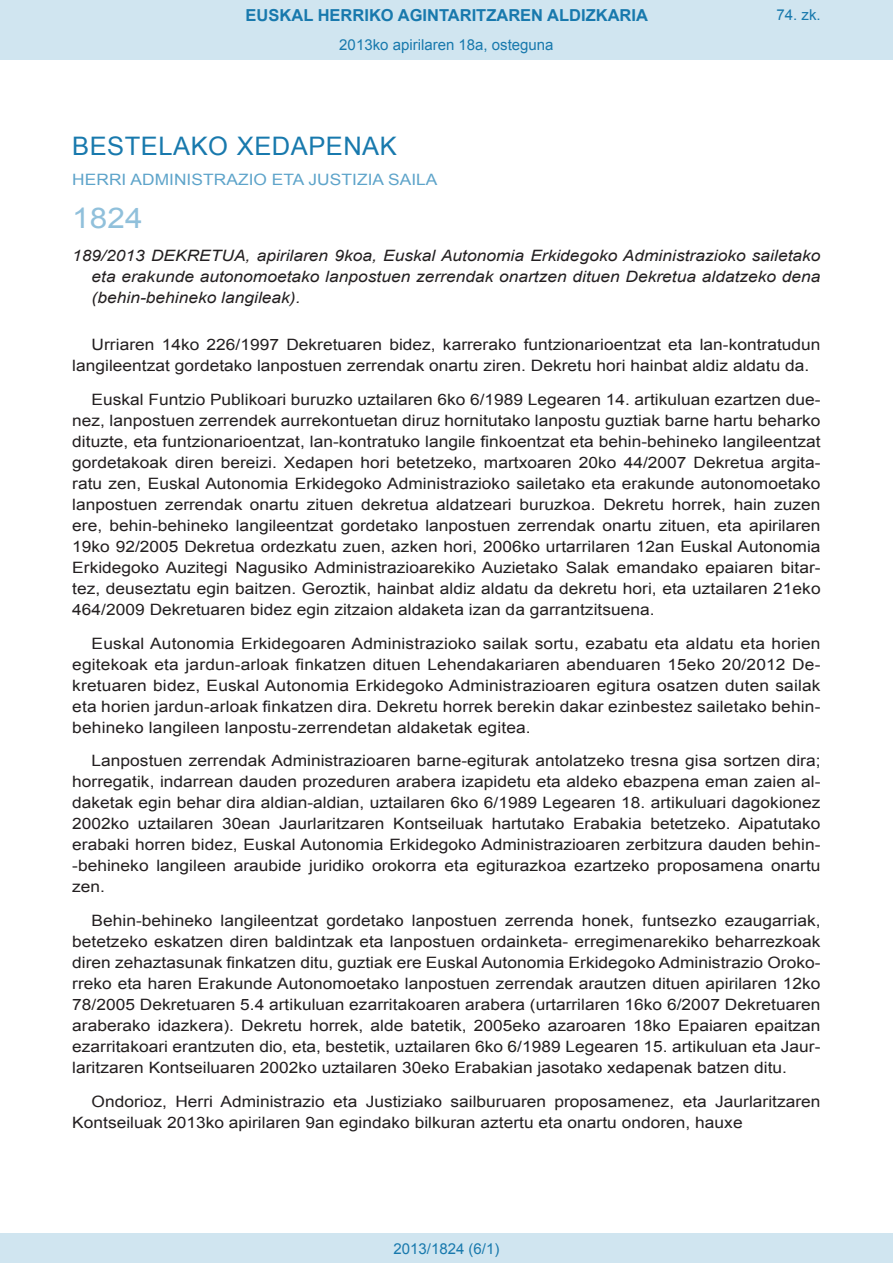
<style>
.page{position:relative;width:893px;height:1263px;background:#fff}
.page>*{position:absolute;margin:0;border:0;box-sizing:border-box;transform-origin:0 0}
.BOPVOrden{font:28.5px "Arial";color:#90c0db;scale:1.11 1}
.BOPVSeccion{font:25.5px "Arial";letter-spacing:.02em;color:#1879ad}
.t1{font:700 16.5px "Arial";color:#1879ad}
.BOPVDetalle{font:15.6px/21px "Arial";color:#231f20;text-align:justify;scale:1.11 1}
.BOPVTitulo{font:italic 15.6px/21px "Arial";color:#231f20;text-align:justify;scale:1.11 1}
.BOPVOrganismo{font:15.6px "Arial";letter-spacing:.005em;color:#5ea4ca;scale:1.11 1}
.Paginacion_Centro{font:15px "Arial";color:#1879ad}
</style>
<div class="page">
<div style="left:0;top:0;width:893px;height:60px;background:#d0e5f0"></div>
<div style="left:0;top:1233px;width:893px;height:30px;background:#d0e5f0"></div>
<p class="t1" style="left:246px;top:4px;width:404px">EUSKAL HERRIKO AGINTARITZAREN ALDIZKARIA</p>
<p class="Paginacion_Centro" style="left:339px;top:35px;width:216px">2013ko apirilaren 18a, osteguna</p>
<p class="Paginacion_Centro" style="left:776px;top:5px;width:46px">74. zk.</p>
<p class="BOPVSeccion" style="left:72px;top:129px;width:326px">BESTELAKO XEDAPENAK</p>
<p class="BOPVOrganismo" style="left:72px;top:169px;width:331px">HERRI ADMINISTRAZIO ETA JUSTIZIA SAILA</p>
<p class="BOPVOrden" style="left:72px;top:199px;width:65px">1824</p>
<p class="BOPVTitulo" style="left:92px;top:246px;width:658px;text-indent:-19px">189/2013 DEKRETUA, apirilaren 9koa, Euskal Autonomia Erkidegoko Administrazioko sailetako eta erakunde autonomoetako lanpostuen zerrendak onartzen dituen Dekretua aldatzeko dena (behin-behineko langileak).</p>
<p class="BOPVDetalle" style="left:72px;top:334px;width:676px;text-indent:19px">Urriaren 14ko 226/1997 Dekretuaren bidez, karrerako funtzionarioentzat eta lan-kontratudun langileentzat gordetako lanpostuen zerrendak onartu ziren. Dekretu hori hainbat aldiz aldatu da.</p>
<p class="BOPVDetalle" style="left:72px;top:389px;width:676px;text-indent:19px">Euskal Funtzio Publikoari buruzko uztailaren 6ko 6/1989 Legearen 14. artikuluan ezartzen due&shy;nez, lanpostuen zerrendek aurrekontuetan diruz hornitutako lanpostu guztiak barne hartu beharko dituzte, eta funtzionarioentzat, lan-kontratuko langile finkoentzat eta behin-behineko langileentzat gordetakoak diren bereizi. Xedapen hori betetzeko, martxoaren 20ko 44/2007 Dekretua argita&shy;ratu zen, Euskal Autonomia Erkidegoko Administrazioko sailetako eta erakunde autonomoetako lanpostuen zerrendak onartu zituen dekretua aldatzeari buruzkoa. Dekretu horrek, hain zuzen ere, behin-behineko langileentzat gordetako lanpostuen zerrendak onartu zituen, eta apirilaren 19ko 92/2005 Dekretua ordezkatu zuen, azken hori, 2006ko urtarrilaren 12an Euskal Autonomia Erkidegoko Auzitegi Nagusiko Administrazioarekiko Auzietako Salak emandako epaiaren bitar&shy;tez, deuseztatu egin baitzen. Geroztik, hainbat aldiz aldatu da dekretu hori, eta uztailaren 21eko 464/2009 Dekretuaren bidez egin zitzaion aldaketa izan da garrantzitsuena.</p>
<p class="BOPVDetalle" style="left:72px;top:633px;width:676px;text-indent:19px">Euskal Autonomia Erkidegoaren Administrazioko sailak sortu, ezabatu eta aldatu eta horien egitekoak eta jardun-arloak finkatzen dituen Lehendakariaren abenduaren 15eko 20/2012 De&shy;kretuaren bidez, Euskal Autonomia Erkidegoko Administrazioaren egitura osatzen duten sailak eta horien jardun-arloak finkatzen dira. Dekretu horrek berekin dakar ezinbestez sailetako behin&shy;behineko langileen lanpostu-zerrendetan aldaketak egitea.</p>
<p class="BOPVDetalle" style="left:72px;top:750px;width:676px;text-indent:19px">Lanpostuen zerrendak Administrazioaren barne-egiturak antolatzeko tresna gisa sortzen dira; horregatik, indarrean dauden prozeduren arabera izapidetu eta aldeko ebazpena eman zaien al&shy;daketak egin behar dira aldian-aldian, uztailaren 6ko 6/1989 Legearen 18. artikuluari dagokionez 2002ko uztailaren 30ean Jaurlaritzaren Kontseiluak hartutako Erabakia betetzeko. Aipatutako erabaki horren bidez, Euskal Autonomia Erkidegoko Administrazioaren zerbitzura dauden behin--behineko langileen araubide juridiko orokorra eta egiturazkoa ezartzeko proposamena onartu zen.</p>
<p class="BOPVDetalle" style="left:72px;top:910px;width:676px;text-indent:19px">Behin-behineko langileentzat gordetako lanpostuen zerrenda honek, funtsezko ezaugarriak, betetzeko eskatzen diren baldintzak eta lanpostuen ordainketa- erregimenarekiko beharrezkoak diren zehaztasunak finkatzen ditu, guztiak ere Euskal Autonomia Erkidegoko Administrazio Oroko&shy;rreko eta haren Erakunde Autonomoetako lanpostuen zerrendak arautzen dituen apirilaren 12ko 78/2005 Dekretuaren 5.4 artikuluan ezarritakoaren arabera (urtarrilaren 16ko 6/2007 Dekretuaren araberako idazkera). Dekretu horrek, alde batetik, 2005eko azaroaren 18ko Epaiaren epaitzan ezarritakoari erantzuten dio, eta, bestetik, uztailaren 6ko 6/1989 Legearen 15. artikuluan eta Jaur&shy;laritzaren Kontseiluaren 2002ko uztailaren 30eko Erabakian jasotako xedapenak batzen ditu.</p>
<p class="BOPVDetalle" style="left:72px;top:1091px;width:676px;text-indent:19px">Ondorioz, Herri Administrazio eta Justiziako sailburuaren proposamenez, eta Jaurlaritzaren<br>Kontseiluak 2013ko apirilaren 9an egindako bilkuran aztertu eta onartu ondoren, hauxe</p>
<p class="Paginacion_Centro" style="left:393px;top:1238px;width:107px">2013/1824 (6/1)</p>
</div>
